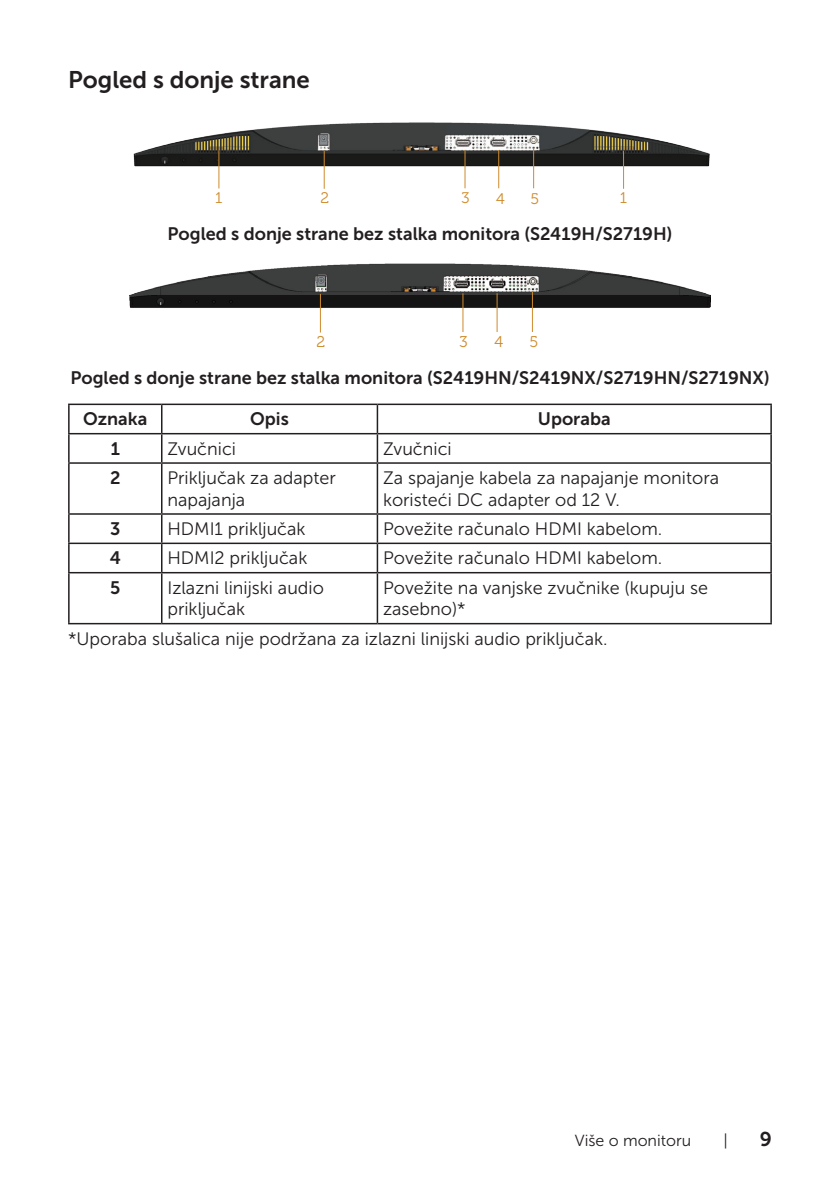
<style>
.page{position:relative;width:840px;height:1191px;background:#fff}
.page>*{position:absolute;margin:0;border:0;box-sizing:border-box;transform-origin:0 0}
.Head_3{font:24px "Museo Sans For Dell 700";color:#231f20}
.t1{font:20px "Museo Sans For Dell 700";color:#231f20}
.text{font:18px/21.6px "Museo Sans For Dell 300";color:#231f20}
.text-2{font:18px "Museo Sans For Dell 700";color:#231f20}
.t2{font:16px "Museo Sans For Dell 300";color:#231f20}
.t3{font:15.6px "Museo For Dell 300";color:#cf8c2d}
.t4{font:15.4px "Museo For Dell 300";color:#cf8c2d}
</style>
<div class="page">
<img style="left:133px;top:122px;width:576px;height:48px">
<hr style="left:323px;top:151px;width:1px;height:38px;background:#cf8b2e">
<hr style="left:464px;top:150px;width:1px;height:38px;background:#cf8b2e">
<hr style="left:498px;top:150px;width:1px;height:38px;background:#cf8b2e">
<hr style="left:533px;top:148px;width:1px;height:40px;background:#cf8b2e">
<hr style="left:218px;top:150px;width:1px;height:38px;background:#cf8b2e">
<hr style="left:622px;top:151px;width:1px;height:38px;background:#cf8b2e">
<img style="left:130px;top:263px;width:579px;height:49px">
<hr style="left:320px;top:294px;width:1px;height:38px;background:#cf8b2e">
<hr style="left:462px;top:293px;width:1px;height:39px;background:#cf8b2e">
<hr style="left:496px;top:293px;width:1px;height:39px;background:#cf8b2e">
<hr style="left:531px;top:291px;width:1px;height:41px;background:#cf8b2e">
<hr style="left:68px;top:403px;width:94px;height:2px;background:#231f20">
<hr style="left:68px;top:405px;width:2px;height:28px;background:#231f20">
<hr style="left:162px;top:403px;width:215px;height:2px;background:#231f20">
<hr style="left:377px;top:403px;width:394px;height:2px;background:#231f20">
<hr style="left:376px;top:405px;width:2px;height:28px;background:#231f20">
<hr style="left:68px;top:433px;width:94px;height:1px;background:#231f20">
<hr style="left:68px;top:434px;width:2px;height:28px;background:#231f20">
<hr style="left:162px;top:433px;width:215px;height:1px;background:#231f20">
<svg style="left:161px;top:405px;width:1px;height:57px"></svg>
<hr style="left:377px;top:433px;width:394px;height:1px;background:#231f20">
<hr style="left:376px;top:434px;width:2px;height:28px;background:#231f20">
<svg style="left:770px;top:405px;width:1px;height:57px"></svg>
<hr style="left:68px;top:462px;width:94px;height:2px;background:#231f20">
<hr style="left:68px;top:464px;width:2px;height:49px;background:#231f20">
<hr style="left:162px;top:462px;width:215px;height:2px;background:#231f20">
<hr style="left:161px;top:464px;width:1px;height:49px;background:#231f20">
<hr style="left:377px;top:462px;width:394px;height:2px;background:#231f20">
<hr style="left:376px;top:464px;width:2px;height:49px;background:#231f20">
<hr style="left:770px;top:464px;width:1px;height:49px;background:#231f20">
<hr style="left:68px;top:513px;width:94px;height:2px;background:#231f20">
<hr style="left:68px;top:515px;width:2px;height:27px;background:#231f20">
<hr style="left:162px;top:513px;width:215px;height:2px;background:#231f20">
<hr style="left:377px;top:513px;width:394px;height:2px;background:#231f20">
<hr style="left:376px;top:515px;width:2px;height:27px;background:#231f20">
<hr style="left:68px;top:542px;width:94px;height:2px;background:#231f20">
<hr style="left:68px;top:544px;width:2px;height:28px;background:#231f20">
<hr style="left:162px;top:542px;width:215px;height:2px;background:#231f20">
<svg style="left:161px;top:515px;width:1px;height:57px"></svg>
<hr style="left:377px;top:542px;width:394px;height:2px;background:#231f20">
<hr style="left:376px;top:544px;width:2px;height:28px;background:#231f20">
<svg style="left:770px;top:515px;width:1px;height:57px"></svg>
<hr style="left:68px;top:572px;width:94px;height:1px;background:#231f20">
<hr style="left:68px;top:573px;width:2px;height:50px;background:#231f20">
<hr style="left:162px;top:572px;width:215px;height:1px;background:#231f20">
<hr style="left:161px;top:573px;width:1px;height:50px;background:#231f20">
<hr style="left:377px;top:572px;width:394px;height:1px;background:#231f20">
<hr style="left:376px;top:573px;width:2px;height:50px;background:#231f20">
<hr style="left:770px;top:573px;width:1px;height:50px;background:#231f20">
<hr style="left:68px;top:623px;width:94px;height:1px;background:#231f20">
<hr style="left:162px;top:623px;width:215px;height:1px;background:#231f20">
<hr style="left:377px;top:623px;width:394px;height:1px;background:#231f20">
<p class="Head_3" style="left:68px;top:67px;width:243px">Pogled s donje strane</p>
<p class="t4" style="left:215px;top:189px;width:9px">1</p>
<p class="t4" style="left:320px;top:190px;width:10px">2</p>
<p class="t4" style="left:461px;top:190px;width:10px">3</p>
<p class="t4" style="left:495px;top:190px;width:10px">4</p>
<p class="t4" style="left:530px;top:190px;width:10px">5</p>
<p class="t4" style="left:619px;top:190px;width:9px">1</p>
<p class="text-2" style="left:167px;top:224px;width:506px">Pogled s donje strane bez stalka monitora (S2419H/S2719H)</p>
<p class="t3" style="left:316px;top:333px;width:10px">2</p>
<p class="t3" style="left:459px;top:333px;width:10px">3</p>
<p class="t3" style="left:494px;top:334px;width:10px">4</p>
<p class="t3" style="left:529px;top:334px;width:10px">5</p>
<p class="text-2" style="left:70px;top:367px;width:700px">Pogled s donje strane bez stalka monitora (S2419HN/S2419NX/S2719HN/S2719NX)</p>
<p class="text-2" style="left:83px;top:409px;width:66px">Oznaka</p>
<p class="text-2" style="left:250px;top:409px;width:40px">Opis</p>
<p class="text-2" style="left:537px;top:409px;width:74px">Uporaba</p>
<p class="text-2" style="left:111px;top:438px;width:11px">1</p>
<p class="text" style="left:167px;top:438px;width:70px">Zvučnici</p>
<p class="text" style="left:383px;top:438px;width:70px">Zvučnici</p>
<p class="text-2" style="left:110px;top:468px;width:12px">2</p>
<p class="text" style="left:167px;top:467px;width:170px">Priključak za adapter napajanja</p>
<p class="text" style="left:383px;top:467px;width:337px">Za spajanje kabela za napajanje monitora koristeći DC adapter od 12 V.</p>
<p class="text-2" style="left:110px;top:519px;width:12px">3</p>
<p class="text" style="left:167px;top:518px;width:140px">HDMI1 priključak</p>
<p class="text" style="left:383px;top:518px;width:280px">Povežite računalo HDMI kabelom.</p>
<p class="text-2" style="left:110px;top:548px;width:13px">4</p>
<p class="text" style="left:167px;top:547px;width:141px">HDMI2 priključak</p>
<p class="text" style="left:383px;top:547px;width:280px">Povežite računalo HDMI kabelom.</p>
<p class="text-2" style="left:110px;top:577px;width:12px">5</p>
<p class="text" style="left:167px;top:577px;width:158px">Izlazni linijski audio priključak</p>
<p class="text" style="left:383px;top:577px;width:326px">Povežite na vanjske zvučnike (kupuju se zasebno)*</p>
<p class="text" style="left:68px;top:628px;width:540px">*Uporaba slušalica nije podržana za izlazni linijski audio priključak.</p>
<p class="t2" style="left:574px;top:1131px;width:118px">Više o monitoru</p>
<p class="t2" style="left:723px;top:1131px;width:6px">|</p>
<p class="t1" style="left:759px;top:1127px;width:14px">9</p>
</div>
